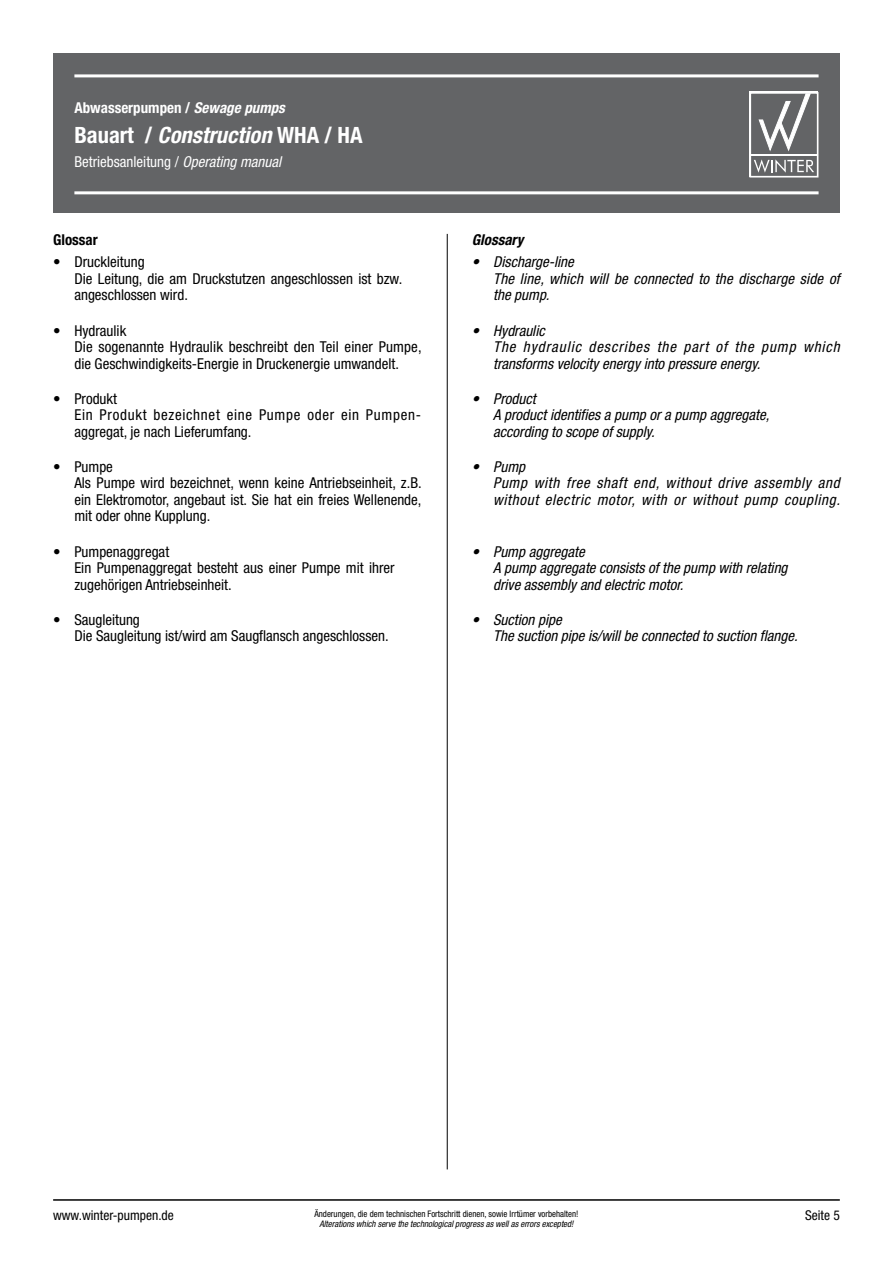
<style>
.page{position:relative;width:893px;height:1263px;background:#fff}
.page>*{position:absolute;margin:0;border:0;box-sizing:border-box;transform-origin:0 0}
.t1{font:700 condensed 22.5px "Helvetica Neue LT Std";color:#fff}
.t2{font:condensed 15px/16.5px "Helvetica Neue LT Std";color:#000}
.t3{font:italic condensed 15px/16.5px "Helvetica Neue LT Std";color:#000}
.t4{font:italic condensed 15px/16.5px "Helvetica Neue LT Std";letter-spacing:.045em;color:#000}
.t5{font:condensed 15px/16.5px "Helvetica Neue LT Std";letter-spacing:.045em;color:#000}
.t6{font:condensed 15px "Helvetica Neue LT Std";color:#fff}
.t7{font:700 condensed 15px "Helvetica Neue LT Std";color:#fff}
.t8{font:italic 700 condensed 15px "Helvetica Neue LT Std";color:#000}
.t9{font:700 condensed 15px "Helvetica Neue LT Std";color:#000}
.t10{font:condensed 13.5px "Helvetica Neue LT Std";color:#000}
.t11{font:condensed 9px "Helvetica Neue LT Std";color:#000}
.t12{font:italic condensed 9px "Helvetica Neue LT Std";color:#000}
.s1{font-style:italic}
</style>
<div class="page">
<hr style="left:447px;top:234px;width:1px;height:935px;background:#000">
<div style="left:53px;top:53px;width:787px;height:160px;background:#636466"></div>
<hr style="left:74px;top:74px;width:745px;height:3px;background:#fff">
<hr style="left:74px;top:191px;width:745px;height:3px;background:#fff">
<hr style="left:53px;top:1199px;width:787px;height:2px;background:#000">
<svg style="left:758px;top:95px;width:52px;height:56px"></svg>
<svg style="left:754px;top:159px;width:60px;height:14px"></svg>
<hr style="left:751px;top:154px;width:66px;height:2px;background:#fff">
<div style="left:749px;top:92px;width:69px;height:85px;border:2px solid #fff"></div>
<p class="t7" style="left:74px;top:98px;width:212px">Abwasserpumpen / <span class="s1">Sewage pumps</span></p>
<h1 class="t1" style="left:74px;top:121px;width:290px">Bauart / <span class="s1">Construction</span> WHA / HA</h1>
<p class="t6" style="left:74px;top:153px;width:208px">Betriebsanleitung / <span class="s1">Operating manual</span></p>
<p class="t9" style="left:53px;top:230px;width:46px">Glossar</p>
<p class="t2" style="left:74px;top:254px;width:329px;text-indent:-21px">• Druckleitung<br>Die Leitung, die am Druckstutzen angeschlossen ist bzw. angeschlossen wird.</p>
<p class="t2" style="left:74px;top:322px;width:349px;text-indent:-21px">• Hydraulik<br>Die sogenannte Hydraulik beschreibt den Teil einer Pumpe, die Geschwindigkeits-Energie in Druckenergie umwandelt.</p>
<p class="t5" style="left:74px;top:390px;width:348px;text-indent:-21px">• Produkt<br>Ein Produkt bezeichnet eine Pumpe oder ein Pumpen&shy;aggregat, je nach Lieferumfang.</p>
<p class="t2" style="left:74px;top:458px;width:349px;text-indent:-21px">• Pumpe<br>Als Pumpe wird bezeichnet, wenn keine Antriebseinheit, z.B. ein Elektromotor, angebaut ist. Sie hat ein freies Wellenende, mit oder ohne Kupplung.</p>
<p class="t2" style="left:74px;top:543px;width:322px;text-indent:-21px">• Pumpenaggregat<br>Ein Pumpenaggregat besteht aus einer Pumpe mit ihrer zugehörigen Antriebseinheit.</p>
<p class="t2" style="left:74px;top:611px;width:316px;text-indent:-21px">• Saugleitung<br>Die Saugleitung ist/wird am Saugflansch angeschlossen.</p>
<p class="t8" style="left:472px;top:230px;width:53px">Glossary</p>
<p class="t3" style="left:493px;top:254px;width:348px;text-indent:-21px">• Discharge-line<br>The line, which will be connected to the discharge side of the pump.</p>
<p class="t3" style="left:493px;top:322px;width:348px;text-indent:-21px">• Hydraulic<br>The hydraulic describes the part of the pump which transforms velocity energy into pressure energy.</p>
<p class="t3" style="left:493px;top:391px;width:278px;text-indent:-21px">• Product<br>A product identifies a pump or a pump aggregate, according to scope of supply.</p>
<p class="t4" style="left:493px;top:459px;width:348px;text-indent:-21px">• Pump<br>Pump with free shaft end, without drive assembly and without electric motor, with or without pump coupling.</p>
<p class="t3" style="left:493px;top:543px;width:296px;text-indent:-21px">• Pump aggregate<br>A pump aggregate consists of the pump with relating drive assembly and electric motor.</p>
<p class="t3" style="left:493px;top:611px;width:306px;text-indent:-21px">• Suction pipe<br>The suction pipe is/will be connected to suction flange.</p>
<p class="t11" style="left:314px;top:1208px;width:266px">Änderungen, die dem technischen Fortschritt dienen, sowie Irrtümer vorbehalten!</p>
<p class="t12" style="left:319px;top:1219px;width:256px">Alterations which serve the technological progress as well as errors excepted!</p>
<p class="t10" style="left:53px;top:1207px;width:122px">www.winter-pumpen.de</p>
<p class="t10" style="left:805px;top:1207px;width:36px">Seite 5</p>
</div>
